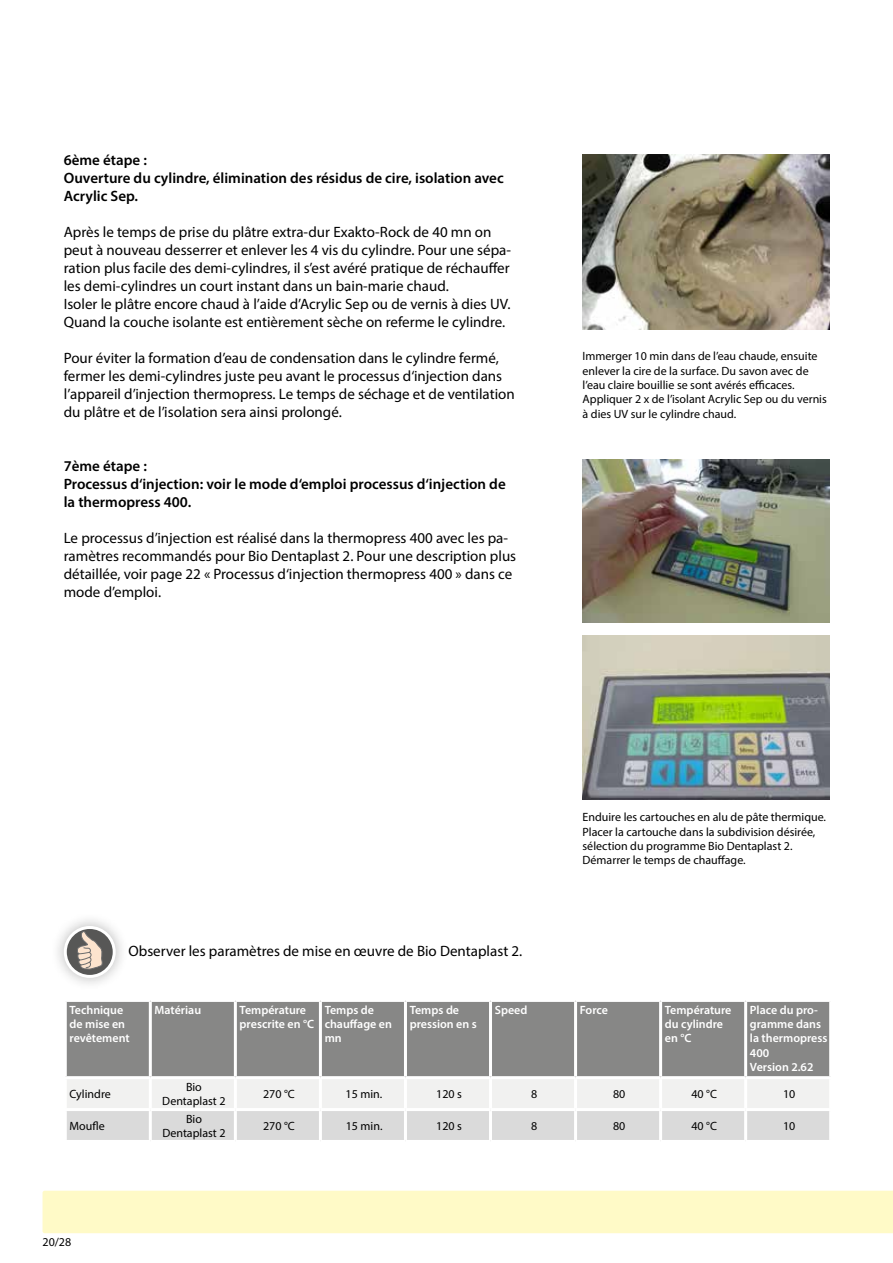
<style>
.page{position:relative;width:893px;height:1263px;background:#fff}
.page>*{position:absolute;margin:0;border:0;box-sizing:border-box;transform-origin:0 0}
.t1{font:15px/18px "Myriad Pro";color:#000}
.t2{font:600 15px/18px "Myriad Pro";color:#000}
.t3{font:12px/14.4px "Myriad Pro";color:#000}
.t4{font:600 12px/14.4px "Myriad Pro";color:#fff}
</style>
<div class="page">
<div style="left:43px;top:1191px;width:850px;height:42px;background:#fffac7"></div>
<div style="left:50px;top:912px;width:79px;height:79px;background:#000;opacity:.3"></div>
<svg style="left:65px;top:927px;width:49px;height:49px"></svg>
<div style="left:64px;top:926px;width:52px;height:52px;border:3px solid #fff;border-radius:50%"></div>
<svg style="left:77px;top:931px;width:27px;height:39px"></svg>
<div style="left:67px;top:1002px;width:762px;height:74px;background:#878786"></div>
<svg style="left:67px;top:1079px;width:762px;height:61px"></svg>
<hr style="left:149px;top:1002px;width:3px;height:74px;background:#fff">
<hr style="left:234px;top:1002px;width:3px;height:74px;background:#fff">
<hr style="left:319px;top:1002px;width:3px;height:74px;background:#fff">
<hr style="left:404px;top:1002px;width:3px;height:74px;background:#fff">
<hr style="left:489px;top:1002px;width:3px;height:74px;background:#fff">
<hr style="left:574px;top:1002px;width:3px;height:74px;background:#fff">
<hr style="left:659px;top:1002px;width:3px;height:74px;background:#fff">
<hr style="left:744px;top:1002px;width:3px;height:74px;background:#fff">
<hr style="left:149px;top:1079px;width:3px;height:29px;background:#fff">
<hr style="left:234px;top:1079px;width:3px;height:29px;background:#fff">
<hr style="left:319px;top:1079px;width:3px;height:29px;background:#fff">
<hr style="left:404px;top:1079px;width:3px;height:29px;background:#fff">
<hr style="left:489px;top:1079px;width:3px;height:29px;background:#fff">
<hr style="left:574px;top:1079px;width:3px;height:29px;background:#fff">
<hr style="left:659px;top:1079px;width:3px;height:29px;background:#fff">
<hr style="left:744px;top:1079px;width:3px;height:29px;background:#fff">
<hr style="left:64px;top:1108px;width:86px;height:3px;background:#fff">
<hr style="left:150px;top:1108px;width:85px;height:3px;background:#fff">
<hr style="left:149px;top:1111px;width:3px;height:29px;background:#fff">
<hr style="left:235px;top:1108px;width:85px;height:3px;background:#fff">
<hr style="left:234px;top:1111px;width:3px;height:29px;background:#fff">
<hr style="left:320px;top:1108px;width:85px;height:3px;background:#fff">
<hr style="left:319px;top:1111px;width:3px;height:29px;background:#fff">
<hr style="left:405px;top:1108px;width:85px;height:3px;background:#fff">
<hr style="left:404px;top:1111px;width:3px;height:29px;background:#fff">
<hr style="left:490px;top:1108px;width:86px;height:3px;background:#fff">
<hr style="left:489px;top:1111px;width:3px;height:29px;background:#fff">
<hr style="left:576px;top:1108px;width:85px;height:3px;background:#fff">
<hr style="left:574px;top:1111px;width:3px;height:29px;background:#fff">
<hr style="left:661px;top:1108px;width:85px;height:3px;background:#fff">
<hr style="left:659px;top:1111px;width:3px;height:29px;background:#fff">
<hr style="left:746px;top:1108px;width:86px;height:3px;background:#fff">
<hr style="left:744px;top:1111px;width:3px;height:29px;background:#fff">
<img style="left:583px;top:636px;width:246px;height:163px">
<img style="left:583px;top:459px;width:246px;height:164px">
<img style="left:583px;top:154px;width:246px;height:176px">
<p class="t2" style="left:64px;top:152px;width:441px">6ème étape :<br>Ouverture du cylindre, élimination des résidus de cire, isolation avec<br>Acrylic Sep.</p>
<p class="t1" style="left:64px;top:224px;width:449px">Après le temps de prise du plâtre extra-dur Exakto-Rock de 40 mn on peut à nouveau desserrer et enlever les 4 vis du cylindre. Pour une sépa&shy;ration plus facile des demi-cylindres, il s’est avéré pratique de réchauffer les demi-cylindres un court instant dans un bain-marie chaud.<br>Isoler le plâtre encore chaud à l’aide d’Acrylic Sep ou de vernis à dies UV.<br>Quand la couche isolante est entièrement sèche on referme le cylindre.</p>
<p class="t1" style="left:64px;top:350px;width:452px">Pour éviter la formation d’eau de condensation dans le cylindre fermé, fermer les demi-cylindres juste peu avant le processus d‘injection dans l’appareil d’injection thermopress. Le temps de séchage et de ventilation du plâtre et de l’isolation sera ainsi prolongé.</p>
<p class="t3" style="left:583px;top:349px;width:246px">Immerger 10 min dans de l’eau chaude, ensuite enlever la cire de la surface. Du savon avec de l’eau claire bouillie se sont avérés efficaces.<br>Appliquer 2 x de l’isolant Acrylic Sep ou du vernis à dies UV sur le cylindre chaud.</p>
<p class="t2" style="left:64px;top:457px;width:443px">7ème étape :<br>Processus d‘injection: voir le mode d‘emploi processus d‘injection de la thermopress 400.</p>
<p class="t1" style="left:64px;top:529px;width:454px">Le processus d’injection est réalisé dans la thermopress 400 avec les pa&shy;ramètres recommandés pour Bio Dentaplast 2. Pour une description plus détaillée, voir page 22 « Processus d‘injection thermopress 400 » dans ce mode d’emploi.</p>
<p class="t1" style="left:128px;top:942px;width:395px">Observer les paramètres de mise en œuvre de Bio Dentaplast 2.</p>
<p class="t3" style="left:583px;top:810px;width:245px">Enduire les cartouches en alu de pâte thermique.<br>Placer la cartouche dans la subdivision désirée, sélection du programme Bio Dentaplast 2.<br>Démarrer le temps de chauffage.</p>
<p class="t4" style="left:70px;top:1003px;width:62px">Technique de mise en revêtement</p>
<p class="t4" style="left:155px;top:1003px;width:48px">Matériau</p>
<p class="t4" style="left:240px;top:1003px;width:76px">Température prescrite en °C</p>
<p class="t4" style="left:325px;top:1003px;width:69px">Temps de chauffage en mn</p>
<p class="t4" style="left:410px;top:1003px;width:69px">Temps de pression en s</p>
<p class="t4" style="left:495px;top:1003px;width:34px">Speed</p>
<p class="t4" style="left:580px;top:1003px;width:30px">Force</p>
<p class="t4" style="left:665px;top:1003px;width:68px">Température du cylindre en °C</p>
<p class="t4" style="left:750px;top:1003px;width:79px">Place du pro&shy;gramme dans la thermopress<br>400<br>Version 2.62</p>
<p class="t3" style="left:70px;top:1087px;width:43px">Cylindre</p>
<p class="t3" style="left:162px;top:1080px;width:65px;text-align:center">Bio<br>Dentaplast 2</p>
<p class="t3" style="left:263px;top:1087px;width:33px">270 °C</p>
<p class="t3" style="left:346px;top:1087px;width:38px">15 min.</p>
<p class="t3" style="left:436px;top:1087px;width:27px">120 s</p>
<p class="t3" style="left:531px;top:1087px;width:8px">8</p>
<p class="t3" style="left:613px;top:1087px;width:14px">80</p>
<p class="t3" style="left:691px;top:1087px;width:27px">40 °C</p>
<p class="t3" style="left:783px;top:1087px;width:14px">10</p>
<p class="t3" style="left:70px;top:1119px;width:37px">Moufle</p>
<p class="t3" style="left:162px;top:1112px;width:65px;text-align:center">Bio<br>Dentaplast 2</p>
<p class="t3" style="left:263px;top:1119px;width:33px">270 °C</p>
<p class="t3" style="left:346px;top:1119px;width:38px">15 min.</p>
<p class="t3" style="left:436px;top:1119px;width:27px">120 s</p>
<p class="t3" style="left:531px;top:1119px;width:8px">8</p>
<p class="t3" style="left:613px;top:1119px;width:14px">80</p>
<p class="t3" style="left:691px;top:1119px;width:27px">40 °C</p>
<p class="t3" style="left:783px;top:1119px;width:14px">10</p>
<p class="t3" style="left:43px;top:1235px;width:30px">20/28</p>
</div>
